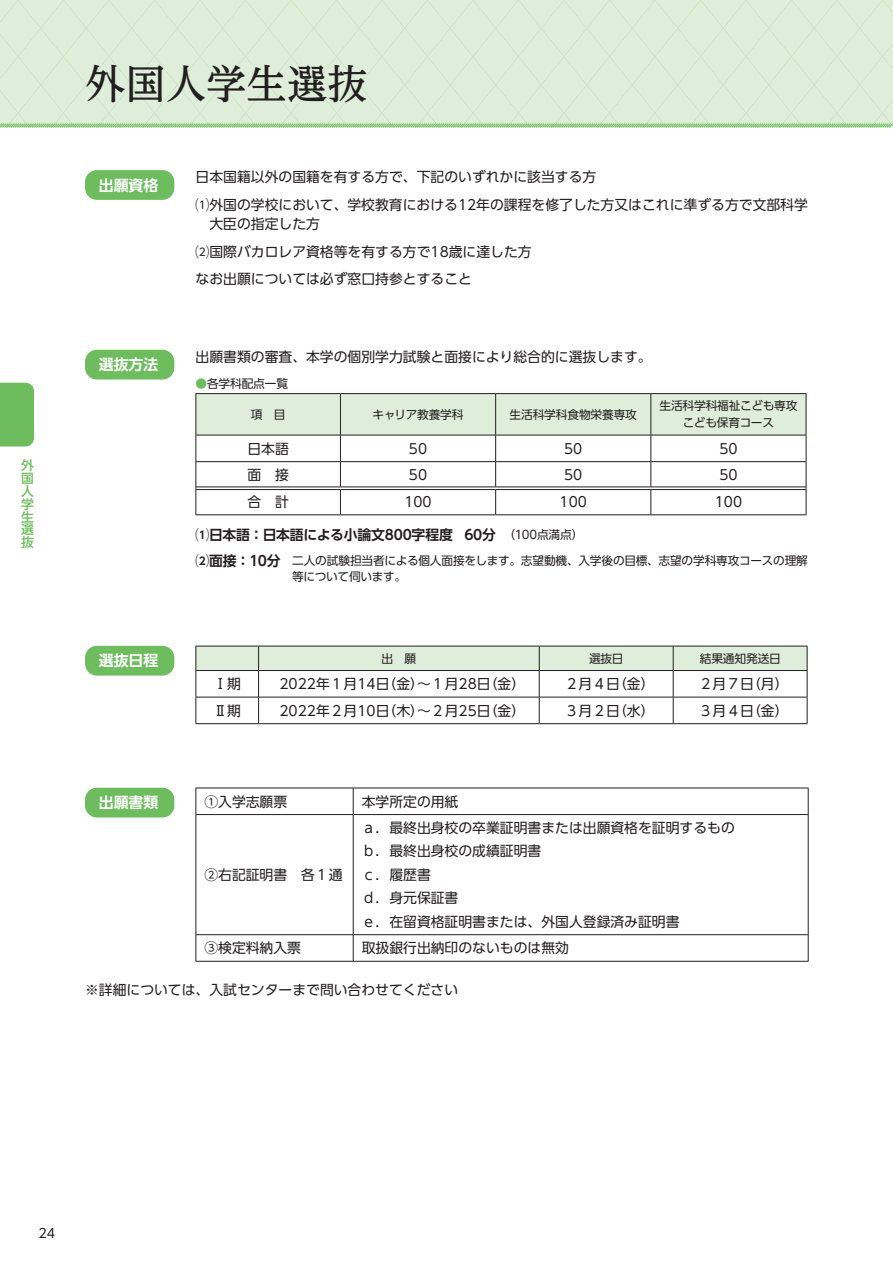
<style>
.page{position:relative;width:893px;height:1263px;background:#fff}
.page>*{position:absolute;margin:0;border:0;box-sizing:border-box;transform-origin:0 0}
.t1{font:500 40.35px "UD Reimin Pr 6 N";color:#231f20}
.t2{font:700 14.85px "UD Shin Go Pr 6 N De";color:#fff}
.t3{font:13.8px/23.4px "UD Shin Go Pr 6 N";color:#231f20}
.t4{font:700 13.8px "UD Shin Go Pr 6 N De";letter-spacing:-.015em;color:#231f20}
.t5{font:500 12.75px/12.8px "UD Shin Go Pr 6 N";color:#6dbc5d;text-align:justify}
.t6{font:12.75px "UD Shin Go Pr 6 N";color:#231f20}
.t7{font:11.7px "UD Shin Go Pr 6 N";letter-spacing:-.015em;color:#231f20}
.s1{color:#6dbc5d}
.s2{font-family:"UD Shin Go Pr 6 N";font-weight:400;font-size:11.7px}
</style>
<div class="page">
<div style="left:0;top:0;width:893px;height:128px;background:#dfeeda"></div>
<svg style="left:0;top:122px;width:893px;height:6px"></svg>
<div style="left:85px;top:170px;width:89px;height:30px;background:#6dbc5d;border-radius:12px"></div>
<div style="left:85px;top:350px;width:89px;height:29px;background:#6dbc5d;border-radius:12px"></div>
<hr style="left:196px;top:393px;width:144px;height:1px;background:#231f20">
<hr style="left:340px;top:393px;width:156px;height:1px;background:#231f20">
<hr style="left:496px;top:393px;width:155px;height:1px;background:#231f20">
<hr style="left:651px;top:393px;width:155px;height:1px;background:#231f20">
<svg style="left:196px;top:394px;width:611px;height:120px"></svg>
<hr style="left:196px;top:514px;width:144px;height:1px;background:#231f20">
<hr style="left:340px;top:514px;width:156px;height:1px;background:#231f20">
<hr style="left:496px;top:514px;width:155px;height:1px;background:#231f20">
<hr style="left:651px;top:514px;width:155px;height:1px;background:#231f20">
<hr style="left:196px;top:487px;width:144px;height:1px;background:#231f20">
<hr style="left:196px;top:489px;width:144px;height:1px;background:#231f20">
<hr style="left:340px;top:487px;width:156px;height:1px;background:#231f20">
<hr style="left:340px;top:489px;width:156px;height:1px;background:#231f20">
<hr style="left:496px;top:487px;width:155px;height:1px;background:#231f20">
<hr style="left:496px;top:489px;width:155px;height:1px;background:#231f20">
<hr style="left:651px;top:487px;width:155px;height:1px;background:#231f20">
<hr style="left:651px;top:489px;width:155px;height:1px;background:#231f20">
<div style="left:85px;top:646px;width:89px;height:30px;background:#6dbc5d;border-radius:12px"></div>
<svg style="left:196px;top:646px;width:612px;height:77px"></svg>
<hr style="left:196px;top:723px;width:63px;height:1px;background:#231f20">
<hr style="left:259px;top:723px;width:280px;height:1px;background:#231f20">
<hr style="left:539px;top:723px;width:134px;height:1px;background:#231f20">
<hr style="left:673px;top:723px;width:134px;height:1px;background:#231f20">
<div style="left:85px;top:788px;width:89px;height:29px;background:#6dbc5d;border-radius:12px"></div>
<hr style="left:196px;top:788px;width:157px;height:1px;background:#231f20">
<svg style="left:196px;top:788px;width:1px;height:26px"></svg>
<hr style="left:353px;top:788px;width:455px;height:1px;background:#231f20">
<svg style="left:353px;top:788px;width:1px;height:26px"></svg>
<svg style="left:808px;top:788px;width:1px;height:26px"></svg>
<hr style="left:196px;top:814px;width:157px;height:1px;background:#231f20">
<hr style="left:196px;top:815px;width:1px;height:119px;background:#231f20">
<hr style="left:353px;top:814px;width:455px;height:1px;background:#231f20">
<hr style="left:353px;top:815px;width:1px;height:119px;background:#231f20">
<hr style="left:808px;top:815px;width:1px;height:119px;background:#231f20">
<hr style="left:196px;top:934px;width:157px;height:1px;background:#231f20">
<svg style="left:196px;top:935px;width:1px;height:26px"></svg>
<hr style="left:353px;top:934px;width:455px;height:1px;background:#231f20">
<svg style="left:353px;top:935px;width:1px;height:26px"></svg>
<svg style="left:808px;top:935px;width:1px;height:26px"></svg>
<hr style="left:196px;top:961px;width:157px;height:1px;background:#231f20">
<hr style="left:353px;top:961px;width:455px;height:1px;background:#231f20">
<div style="left:0;top:383px;width:34px;height:63px;background:#6dbc5d"></div>
<p class="t5" style="left:21px;top:459px;width:14px">外国人学</p>
<p class="t5" style="left:21px;top:511px;width:14px">生選抜</p>
<h1 class="t1" style="left:85px;top:51px;width:284px">外国人学生選抜</h1>
<p class="t2" style="left:99px;top:173px;width:61px">出願資格</p>
<p class="t2" style="left:99px;top:353px;width:61px">選抜方法</p>
<p class="t2" style="left:99px;top:649px;width:61px">選抜日程</p>
<p class="t2" style="left:99px;top:790px;width:61px">出願書類</p>
<p class="t3" style="left:196px;top:165px;width:402px">日本国籍以外の国籍を有する方で、下記のいずれかに該当する方</p>
<p class="t3" style="left:209px;top:195px;width:600px;line-height:19.2px;text-indent:-14px">⑴外国の学校において、学校教育における12年の課程を修了した方又はこれに準ずる方で文部科学大臣の指定した方</p>
<p class="t3" style="left:196px;top:237px;width:338px;line-height:27.6px">⑵国際バカロレア資格等を有する方で18歳に達した方なお出願については必ず窓口持参とすること</p>
<p class="t3" style="left:196px;top:345px;width:458px">出願書類の審査、本学の個別学力試験と面接により総合的に選抜します。</p>
<p class="t7" style="left:195px;top:374px;width:94px"><span class="s1">●</span>各学科配点一覧</p>
<p class="t7" style="left:251px;top:405px;width:36px">項　目</p>
<p class="t3" style="left:247px;top:436px;width:43px">日本語</p>
<p class="t7" style="left:372px;top:405px;width:93px">キャリア教養学科</p>
<p class="t3" style="left:409px;top:436px;width:20px">50</p>
<p class="t7" style="left:510px;top:405px;width:129px">生活科学科食物栄養専攻</p>
<p class="t3" style="left:564px;top:436px;width:20px">50</p>
<p class="t7" style="left:659px;top:396px;width:140px">生活科学科福祉こども専攻</p>
<p class="t7" style="left:683px;top:413px;width:93px">こども保育コース</p>
<p class="t3" style="left:719px;top:436px;width:20px">50</p>
<p class="t3" style="left:247px;top:463px;width:43px">面　接</p>
<p class="t3" style="left:409px;top:463px;width:20px">50</p>
<p class="t3" style="left:564px;top:463px;width:20px">50</p>
<p class="t3" style="left:719px;top:463px;width:20px">50</p>
<p class="t3" style="left:247px;top:489px;width:43px">合　計</p>
<p class="t3" style="left:404px;top:489px;width:29px">100</p>
<p class="t3" style="left:560px;top:489px;width:29px">100</p>
<p class="t3" style="left:715px;top:489px;width:29px">100</p>
<p class="t4" style="left:196px;top:523px;width:259px">⑴日本語：日本語による小論文800字程度</p>
<p class="t7" style="left:292px;top:551px;width:517px">二人の試験担当者による個人面接をします。志望動機、入学後の目標、志望の学科専攻コースの理解</p>
<p class="t4" style="left:464px;top:523px;width:52px">60分　<span class="s2">（</span></p>
<p class="t7" style="left:515px;top:525px;width:70px">100点満点(</p>
<p class="t4" style="left:196px;top:549px;width:87px">⑵面接：10分</p>
<p class="t7" style="left:292px;top:567px;width:115px">等について伺います。</p>
<p class="t3" style="left:213px;top:672px;width:29px">Ⅰ期</p>
<p class="t3" style="left:213px;top:698px;width:29px">Ⅱ期</p>
<p class="t7" style="left:381px;top:649px;width:36px">出　願</p>
<p class="t3" style="left:279px;top:672px;width:247px">2022年１月14 （日金）〜１月28 （日金）</p>
<p class="t3" style="left:279px;top:698px;width:247px">2022年２月10 （日木）〜２月25 （日金）</p>
<p class="t3" style="left:204px;top:789px;width:84px">①入学志願票</p>
<p class="t3" style="left:362px;top:789px;width:98px">本学所定の用紙</p>
<p class="t7" style="left:589px;top:649px;width:36px">選抜日</p>
<p class="t3" style="left:565px;top:672px;width:91px">２月４（日金）</p>
<p class="t3" style="left:565px;top:698px;width:91px">３月２（日水）</p>
<p class="t7" style="left:700px;top:649px;width:82px">結果通知発送日</p>
<p class="t3" style="left:699px;top:672px;width:91px">２月７（日月(</p>
<p class="t3" style="left:699px;top:698px;width:91px">３月４（日金(</p>
<p class="t3" style="left:362px;top:816px;width:375px">ａ．最終出身校の卒業証明書または出願資格を証明するものｂ．最終出身校の成績証明書<br>ｃ．履歴書<br>ｄ．身元保証書<br>ｅ．在留資格証明書または、外国人登録済み証明書</p>
<p class="t3" style="left:362px;top:936px;width:209px">取扱銀行出納印のないものは無効</p>
<p class="t3" style="left:204px;top:862px;width:140px">②右記証明書　各１通</p>
<p class="t3" style="left:204px;top:936px;width:98px">③検定料納入票</p>
<p class="t3" style="left:85px;top:977px;width:375px">※詳細については、入試センターまで問い合わせてください</p>
<p class="t6" style="left:38px;top:1223px;width:18px">24</p>
</div>
